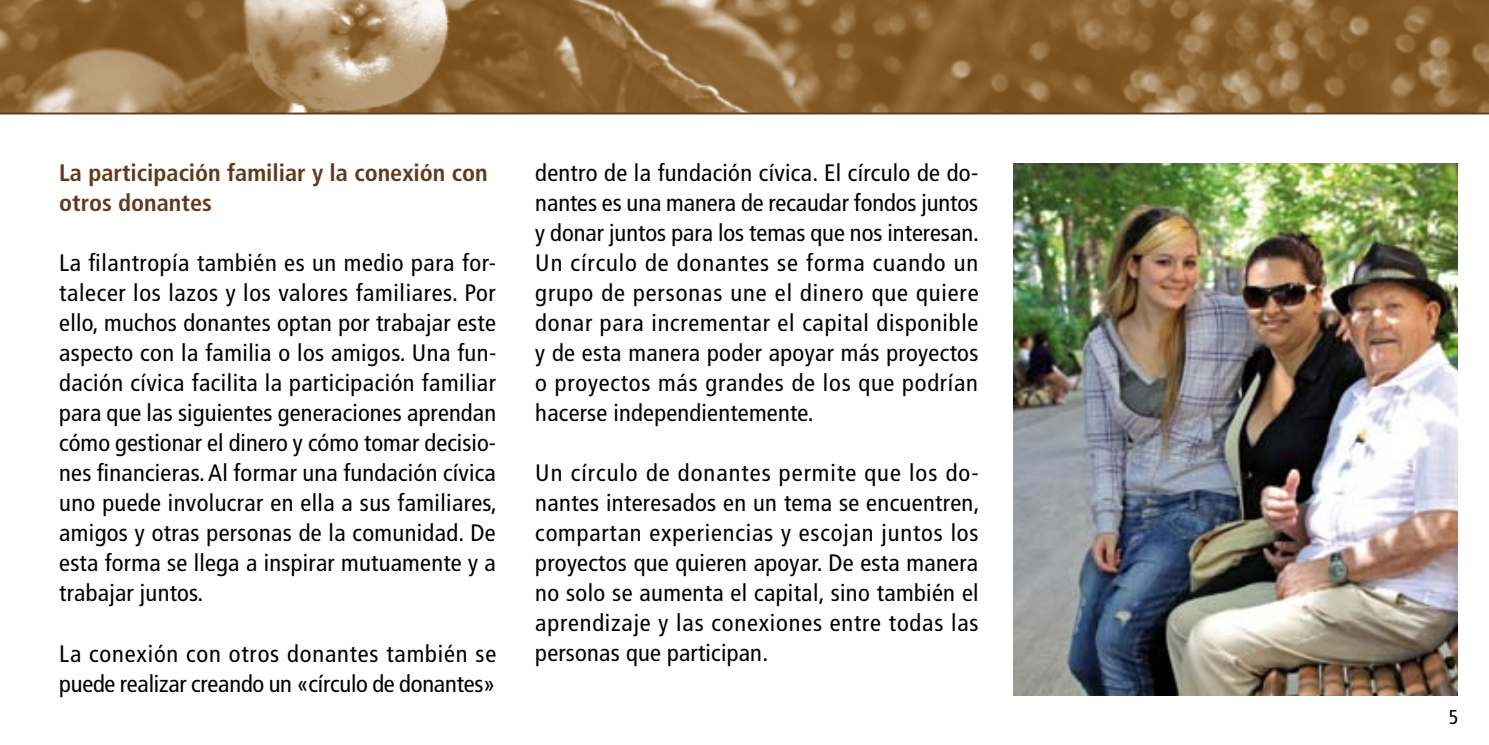
<style>
.page{position:relative;width:1489px;height:745px;background:#fff}
.page>*{position:absolute;margin:0;border:0;box-sizing:border-box;transform-origin:0 0}
.t1{font:condensed 23.75px/30px "Frutiger";letter-spacing:.01em;color:#000;text-align:justify}
.t2{font:condensed 23.75px/30px "Frutiger";letter-spacing:-.01em;color:#000}
.t3{font:700 condensed 23.75px/30px "Frutiger";color:#63391e}
.t4{font:condensed 20px "Frutiger";color:#000}
</style>
<div class="page">
<img style="left:0;top:0;width:1488px;height:112px">
<hr style="left:0;top:112px;width:1488px;height:2px;background:#63391e">
<img style="left:1013px;top:163px;width:443px;height:531px">
<p class="t3" style="left:59px;top:158px;width:430px">La participación familiar y la conexión con otros donantes</p>
<p class="t1" style="left:59px;top:248px;width:439px">La filantropía también es un medio para for&shy;talecer los lazos y los valores familiares. Por ello, muchos donantes optan por trabajar este aspecto con la familia o los amigos. Una fun&shy;dación cívica facilita la participación familiar para que las siguientes generaciones aprendan cómo gestionar el dinero y cómo tomar decisio&shy;nes financieras. Al formar una fundación cívica uno puede involucrar en ella a sus familiares, amigos y otras personas de la comunidad. De esta forma se llega a inspirar mutuamente y a trabajar juntos.</p>
<p class="t2" style="left:59px;top:638px;width:438px">La conexión con otros donantes también se puede realizar creando un «círculo de donantes»</p>
<p class="t1" style="left:535px;top:158px;width:445px">dentro de la fundación cívica. El círculo de do&shy;nantes es una manera de recaudar fondos juntos y donar juntos para los temas que nos interesan.<br>Un círculo de donantes se forma cuando un grupo de personas une el dinero que quiere donar para incrementar el capital disponible y de esta manera poder apoyar más proyectos o proyectos más grandes de los que podrían hacerse independientemente.</p>
<p class="t1" style="left:535px;top:458px;width:446px">Un círculo de donantes permite que los do&shy;nantes interesados en un tema se encuentren, compartan experiencias y escojan juntos los proyectos que quieren apoyar. De esta manera no solo se aumenta el capital, sino también el aprendizaje y las conexiones entre todas las personas que participan.</p>
<p class="t4" style="left:1448px;top:704px;width:11px">5</p>
</div>
